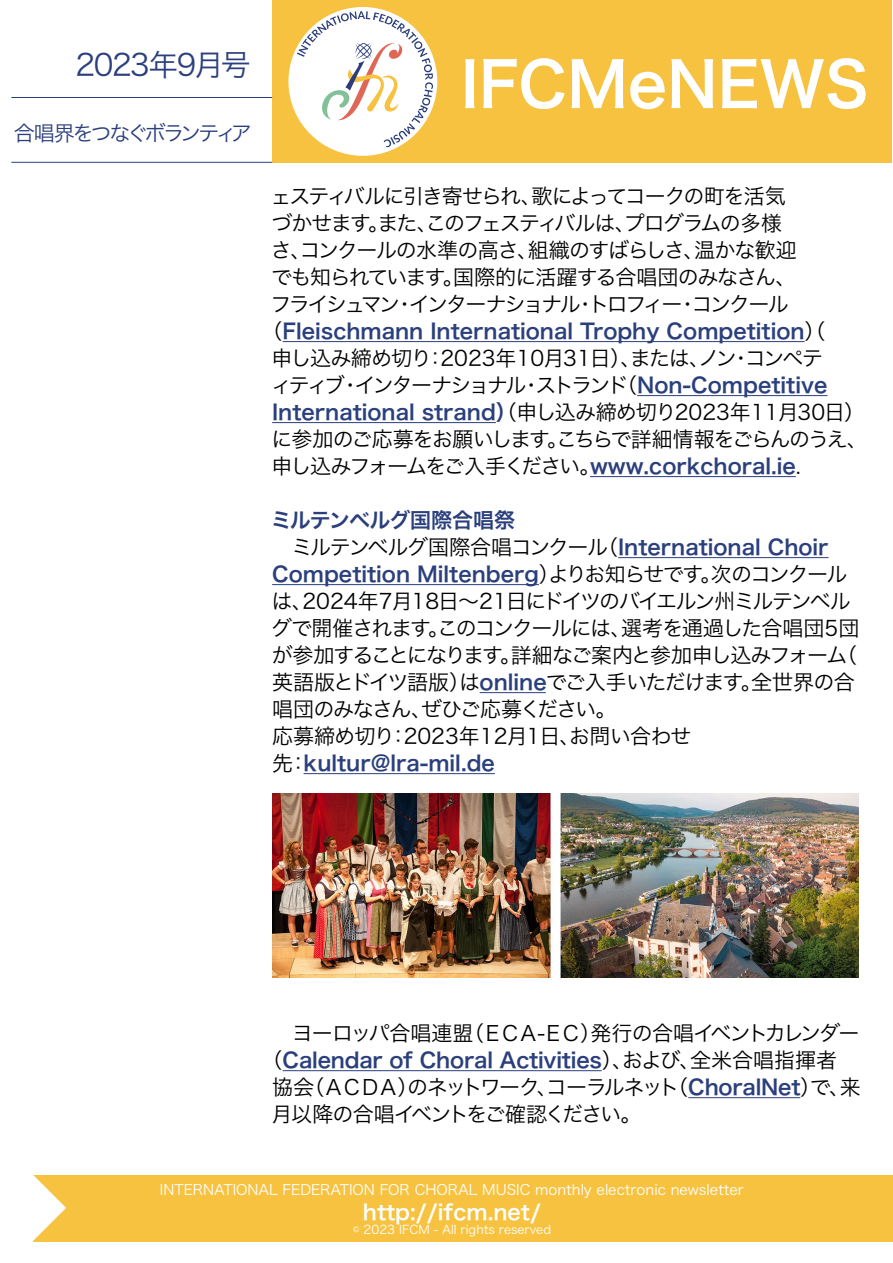
<style>
.page{position:relative;width:893px;height:1263px;background:#fff}
.page>*{position:absolute;margin:0;border:0;box-sizing:border-box;transform-origin:0 0}
.t1{font:61.5px "Hira Kaku Pro W6";color:#fff}
.t2{font:30px "Hira Kaku Pro W3";letter-spacing:-.05em;color:#2a3f7c}
.t3{font:21px/27px "Hira Kaku Pro W3";letter-spacing:-.07em;color:#000}
.t4{font:21px "Hira Kaku Pro W6";color:#2a3f7c}
.t5{font:21px/27px "Hira Kaku Pro W3";letter-spacing:-.09em;color:#000}
.t6{font:21px "Hira Kaku Pro W6";color:#fff}
.t7{font:21px "Hira Kaku Pro W3";letter-spacing:-.14em;color:#2a3f7c}
.t8{font:21px "Hira Kaku Pro W6";letter-spacing:-.03em;color:#2a3f7c}
.t9{font:14.25px "Hira Kaku Pro W3";color:#fff}
.t10{font:12px "Hira Kaku Pro W3";color:#fff}
.s1{font-family:"Hira Kaku Pro W3";color:#000}
.s2{font-family:"Hira Kaku Pro W6";color:#2a3f7c}
</style>
<div class="page">
<hr style="left:283px;top:341px;width:522px;height:1px;background:#2a3f7c">
<hr style="left:637px;top:395px;width:190px;height:1px;background:#2a3f7c">
<hr style="left:272px;top:422px;width:224px;height:1px;background:#2a3f7c">
<hr style="left:590px;top:476px;width:206px;height:1px;background:#2a3f7c">
<hr style="left:618px;top:557px;width:210px;height:1px;background:#2a3f7c">
<hr style="left:272px;top:584px;width:267px;height:1px;background:#2a3f7c">
<hr style="left:480px;top:692px;width:66px;height:1px;background:#2a3f7c">
<hr style="left:304px;top:773px;width:191px;height:1px;background:#2a3f7c">
<hr style="left:283px;top:1070px;width:319px;height:1px;background:#2a3f7c">
<hr style="left:688px;top:1097px;width:112px;height:1px;background:#2a3f7c">
<div style="left:33px;top:1176px;width:860px;height:66px;background:#f6c240"></div>
<svg style="left:33px;top:1175px;width:33px;height:66px"></svg>
<div style="left:272px;top:0;width:619px;height:163px;background:#f6c240"></div>
<div style="left:288px;top:7px;width:149px;height:149px;background:#fff;border-radius:50%"></div>
<svg style="left:297px;top:11px;width:136px;height:136px"></svg>
<hr style="left:11px;top:97px;width:261px;height:1px;background:#2a3f7c">
<hr style="left:11px;top:162px;width:261px;height:1px;background:#2a3f7c">
<img style="left:272px;top:793px;width:587px;height:185px">
<h2 class="t2" style="left:76px;top:38px;width:177px">2023年9月号</h2>
<p class="t7" style="left:14px;top:114px;width:239px">合唱界をつなぐボランティア</p>
<h1 class="t1" style="left:461px;top:29px;width:409px">IFCMeNEWS</h1>
<p class="t3" style="left:271px;top:181px;width:528px">ェスティバルに引き寄せられ、歌によってコークの町を活気づかせます。また、このフェスティバルは、プログラムの多様さ、コンクールの水準の高さ、組織のすばらしさ、温かな歓迎でも知られています。国際的に活躍する合唱団のみなさん、フライシュマン・インターナショナル・トロフィー・コンクール</p>
<p class="t4" style="left:262px;top:312px;width:565px"><span class="s1">（</span>Fleischmann International Trophy Competition<span class="s1">）（</span></p>
<p class="t3" style="left:271px;top:343px;width:598px">申し込み締め切り：2023年10月31日）、または、ノン・コンペテ<br>ィティブ・インターナショナル・ストランド（<span class="s2">Non-Competitive International strand）</span>（申し込み締め切り2023年11月30日）に参加のご応募をお願いします。こちらで詳細情報をごらんのうえ、申し込みフォームをご入手ください。<span class="s2">www.corkchoral.ie</span>.</p>
<p class="t8" style="left:271px;top:501px;width:246px">ミルテンベルグ国際合唱祭</p>
<p class="t3" style="left:272px;top:532px;width:558px">　ミルテンベルグ国際合唱コンクール（<span class="s2">International Choir</span></p>
<p class="t4" style="left:272px;top:555px;width:577px">Competition Miltenberg<span class="s1">）よりお知らせです。次のコンクール</span></p>
<p class="t3" style="left:271px;top:586px;width:590px">は、2024年7月18日～21日にドイツのバイエルン州ミルテンベルグで開催されます。このコンクールには、選考を通過した合唱団5団が参加することになります。詳細なご案内と参加申し込みフォーム（英語版とドイツ語版）は<span class="s2">online</span>でご入手いただけます。全世界の合唱団のみなさん、ぜひご応募ください。<br>応募締め切り：2023年12月1日、お問い合わせ</p>
<p class="t4" style="left:272px;top:744px;width:224px"><span class="s1">先：</span>kultur@lra-mil.de</p>
<p class="t3" style="left:272px;top:1018px;width:589px">　ヨーロッパ合唱連盟（ＥＣＡ-ＥＣ）発行の合唱イベントカレンダー</p>
<p class="t4" style="left:262px;top:1041px;width:577px"><span class="s1">（</span>Calendar of Choral Activities<span class="s1">）、および、全米合唱指揮者</span></p>
<p class="t5" style="left:271px;top:1072px;width:591px">協会（ＡＣＤＡ）のネットワーク、コーラルネット（<span class="s2">ChoralNet</span>）で、来月以降の合唱イベントをご確認ください。</p>
<p class="t9" style="left:160px;top:1177px;width:585px">INTERNATIONAL FEDERATION FOR CHORAL MUSIC monthly electronic newsletter</p>
<p class="t6" style="left:363px;top:1193px;width:179px">http://ifcm.net/</p>
<p class="t10" style="left:353px;top:1219px;width:200px">© 2023 IFCM - All rights reserved</p>
</div>
